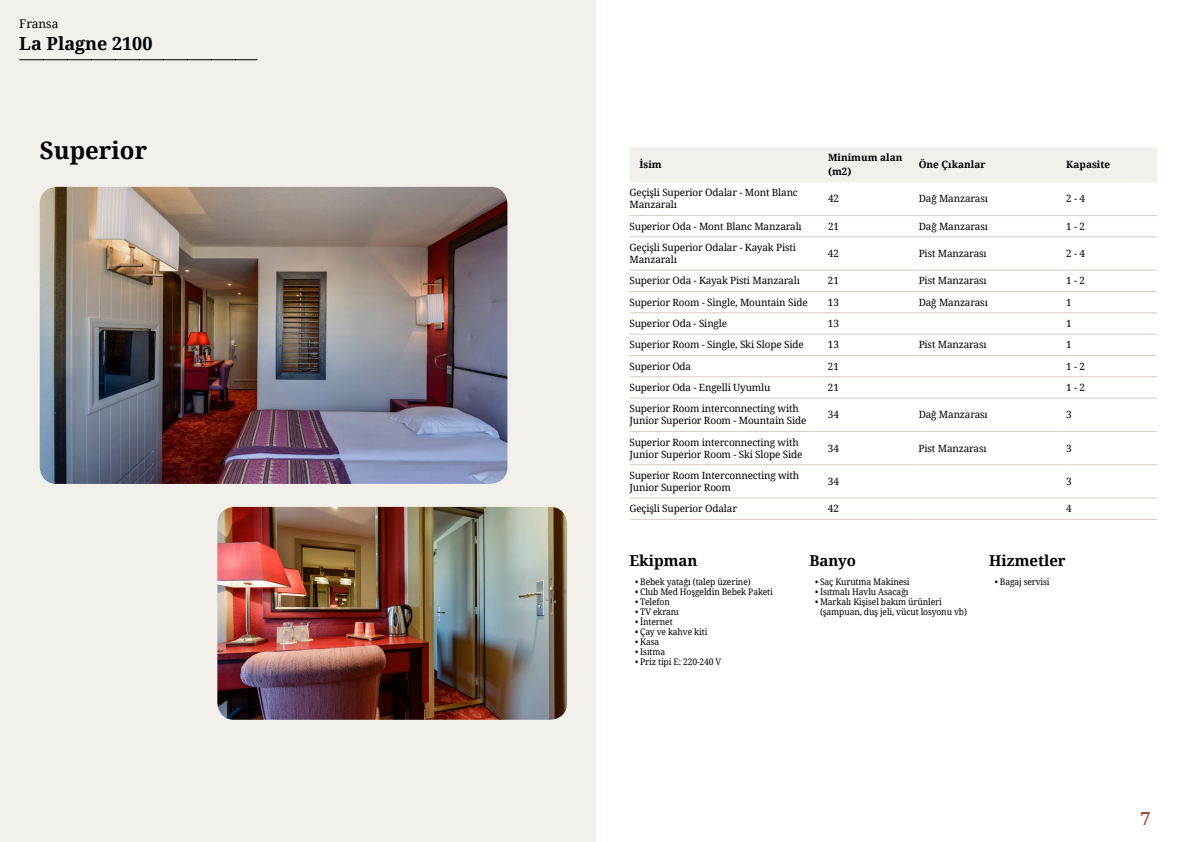
<style>
.page{position:relative;width:1191px;height:842px;background:#fff}
.page>*{position:absolute;margin:0;border:0;box-sizing:border-box;transform-origin:0 0}
.t1{font:700 24px "Noto Serif";color:#000}
.t2{font:700 18px "Noto Serif";color:#000}
.t3{font:700 18px "Noto Serif";color:#9d432c}
.t4{font:700 15px "Noto Serif";color:#000}
.t5{font:12px "Noto Serif";color:#000}
.t6{font:10px/12px "Noto Serif";letter-spacing:-.015em;color:#000}
.t7{font:700 10px/14px "Noto Serif";color:#000}
.t8{font:9px/10px "Noto Serif";letter-spacing:-.015em;color:#000;scale:.95 1}
</style>
<div class="page">
<div style="left:0;top:0;width:595px;height:842px;background:#f3f0ec"></div>
<img style="left:40px;top:187px;width:467px;height:297px">
<img style="left:217px;top:507px;width:350px;height:213px">
<svg style="left:20px;top:59px;width:237px;height:1px"></svg>
<div style="left:630px;top:147px;width:527px;height:35px;background:#f3f0ec"></div>
<hr style="left:629px;top:215px;width:199px;height:1px;background:#d7cdc1">
<hr style="left:828px;top:215px;width:90px;height:1px;background:#d7cdc1">
<hr style="left:918px;top:215px;width:148px;height:1px;background:#d7cdc1">
<hr style="left:1066px;top:215px;width:91px;height:1px;background:#d7cdc1">
<hr style="left:629px;top:236px;width:199px;height:1px;background:#d7cdc1">
<hr style="left:828px;top:236px;width:90px;height:1px;background:#d7cdc1">
<hr style="left:918px;top:236px;width:148px;height:1px;background:#d7cdc1">
<hr style="left:1066px;top:236px;width:91px;height:1px;background:#d7cdc1">
<hr style="left:629px;top:270px;width:199px;height:1px;background:#d7cdc1">
<hr style="left:828px;top:270px;width:90px;height:1px;background:#d7cdc1">
<hr style="left:918px;top:270px;width:148px;height:1px;background:#d7cdc1">
<hr style="left:1066px;top:270px;width:91px;height:1px;background:#d7cdc1">
<hr style="left:629px;top:291px;width:199px;height:1px;background:#d7cdc1">
<hr style="left:828px;top:291px;width:90px;height:1px;background:#d7cdc1">
<hr style="left:918px;top:291px;width:148px;height:1px;background:#d7cdc1">
<hr style="left:1066px;top:291px;width:91px;height:1px;background:#d7cdc1">
<hr style="left:629px;top:312px;width:199px;height:1px;background:#d7cdc1">
<hr style="left:828px;top:312px;width:90px;height:1px;background:#d7cdc1">
<hr style="left:918px;top:312px;width:148px;height:1px;background:#d7cdc1">
<hr style="left:1066px;top:312px;width:91px;height:1px;background:#d7cdc1">
<hr style="left:629px;top:334px;width:199px;height:1px;background:#d7cdc1">
<hr style="left:828px;top:334px;width:90px;height:1px;background:#d7cdc1">
<hr style="left:918px;top:334px;width:148px;height:1px;background:#d7cdc1">
<hr style="left:1066px;top:334px;width:91px;height:1px;background:#d7cdc1">
<hr style="left:629px;top:355px;width:199px;height:1px;background:#d7cdc1">
<hr style="left:828px;top:355px;width:90px;height:1px;background:#d7cdc1">
<hr style="left:918px;top:355px;width:148px;height:1px;background:#d7cdc1">
<hr style="left:1066px;top:355px;width:91px;height:1px;background:#d7cdc1">
<hr style="left:629px;top:376px;width:199px;height:1px;background:#d7cdc1">
<hr style="left:828px;top:376px;width:90px;height:1px;background:#d7cdc1">
<hr style="left:918px;top:376px;width:148px;height:1px;background:#d7cdc1">
<hr style="left:1066px;top:376px;width:91px;height:1px;background:#d7cdc1">
<hr style="left:629px;top:398px;width:199px;height:1px;background:#d7cdc1">
<hr style="left:828px;top:398px;width:90px;height:1px;background:#d7cdc1">
<hr style="left:918px;top:398px;width:148px;height:1px;background:#d7cdc1">
<hr style="left:1066px;top:398px;width:91px;height:1px;background:#d7cdc1">
<hr style="left:629px;top:431px;width:199px;height:1px;background:#d7cdc1">
<hr style="left:828px;top:431px;width:90px;height:1px;background:#d7cdc1">
<hr style="left:918px;top:431px;width:148px;height:1px;background:#d7cdc1">
<hr style="left:1066px;top:431px;width:91px;height:1px;background:#d7cdc1">
<hr style="left:629px;top:464px;width:199px;height:1px;background:#d7cdc1">
<hr style="left:828px;top:464px;width:90px;height:1px;background:#d7cdc1">
<hr style="left:918px;top:464px;width:148px;height:1px;background:#d7cdc1">
<hr style="left:1066px;top:464px;width:91px;height:1px;background:#d7cdc1">
<hr style="left:629px;top:497px;width:199px;height:1px;background:#d7cdc1">
<hr style="left:828px;top:497px;width:90px;height:1px;background:#d7cdc1">
<hr style="left:918px;top:497px;width:148px;height:1px;background:#d7cdc1">
<hr style="left:1066px;top:497px;width:91px;height:1px;background:#d7cdc1">
<hr style="left:629px;top:519px;width:199px;height:1px;background:#d7cdc1">
<hr style="left:828px;top:519px;width:90px;height:1px;background:#d7cdc1">
<hr style="left:918px;top:519px;width:148px;height:1px;background:#d7cdc1">
<hr style="left:1066px;top:519px;width:91px;height:1px;background:#d7cdc1">
<p class="t5" style="left:19px;top:16px;width:41px">Fransa</p>
<h2 class="t2" style="left:19px;top:31px;width:135px">La Plagne 2100</h2>
<h1 class="t1" style="left:40px;top:133px;width:109px">Superior</h1>
<p class="t7" style="left:639px;top:157px;width:24px">İsim</p>
<p class="t7" style="left:828px;top:150px;width:76px">Minimum alan (m2)</p>
<p class="t7" style="left:918px;top:157px;width:68px">Öne Çıkanlar</p>
<p class="t7" style="left:1066px;top:157px;width:45px">Kapasite</p>
<p class="t6" style="left:629px;top:186px;width:170px">Geçişli Superior Odalar - Mont Blanc<br>Manzaralı</p>
<p class="t6" style="left:828px;top:192px;width:13px">42</p>
<p class="t6" style="left:918px;top:192px;width:71px">Dağ Manzarası</p>
<p class="t6" style="left:1066px;top:192px;width:20px">2 - 4</p>
<p class="t6" style="left:629px;top:220px;width:174px">Superior Oda - Mont Blanc Manzaralı</p>
<p class="t6" style="left:828px;top:220px;width:13px">21</p>
<p class="t6" style="left:918px;top:220px;width:71px">Dağ Manzarası</p>
<p class="t6" style="left:1066px;top:220px;width:20px">1 - 2</p>
<p class="t6" style="left:629px;top:241px;width:168px">Geçişli Superior Odalar - Kayak Pisti<br>Manzaralı</p>
<p class="t6" style="left:828px;top:247px;width:13px">42</p>
<p class="t6" style="left:918px;top:247px;width:69px">Pist Manzarası</p>
<p class="t6" style="left:1066px;top:247px;width:20px">2 - 4</p>
<p class="t6" style="left:629px;top:274px;width:172px">Superior Oda - Kayak Pisti Manzaralı</p>
<p class="t6" style="left:828px;top:274px;width:13px">21</p>
<p class="t6" style="left:918px;top:274px;width:69px">Pist Manzarası</p>
<p class="t6" style="left:1066px;top:274px;width:20px">1 - 2</p>
<p class="t6" style="left:629px;top:296px;width:180px">Superior Room - Single, Mountain Side</p>
<p class="t6" style="left:828px;top:296px;width:13px">13</p>
<p class="t6" style="left:918px;top:296px;width:71px">Dağ Manzarası</p>
<p class="t6" style="left:1066px;top:296px;width:7px">1</p>
<p class="t6" style="left:629px;top:317px;width:99px">Superior Oda - Single</p>
<p class="t6" style="left:828px;top:317px;width:13px">13</p>
<p class="t6" style="left:1066px;top:317px;width:7px">1</p>
<p class="t6" style="left:629px;top:338px;width:176px">Superior Room - Single, Ski Slope Side</p>
<p class="t6" style="left:828px;top:338px;width:13px">13</p>
<p class="t6" style="left:918px;top:338px;width:69px">Pist Manzarası</p>
<p class="t6" style="left:1066px;top:338px;width:7px">1</p>
<p class="t6" style="left:629px;top:360px;width:63px">Superior Oda</p>
<p class="t6" style="left:828px;top:360px;width:13px">21</p>
<p class="t6" style="left:1066px;top:360px;width:20px">1 - 2</p>
<p class="t6" style="left:629px;top:381px;width:143px">Superior Oda - Engelli Uyumlu</p>
<p class="t6" style="left:828px;top:381px;width:13px">21</p>
<p class="t6" style="left:1066px;top:381px;width:20px">1 - 2</p>
<p class="t6" style="left:629px;top:402px;width:178px">Superior Room interconnecting with<br>Junior Superior Room - Mountain Side</p>
<p class="t6" style="left:828px;top:408px;width:13px">34</p>
<p class="t6" style="left:918px;top:408px;width:71px">Dağ Manzarası</p>
<p class="t6" style="left:1066px;top:408px;width:7px">3</p>
<p class="t6" style="left:629px;top:436px;width:174px">Superior Room interconnecting with<br>Junior Superior Room - Ski Slope Side</p>
<p class="t6" style="left:828px;top:442px;width:13px">34</p>
<p class="t6" style="left:918px;top:442px;width:69px">Pist Manzarası</p>
<p class="t6" style="left:1066px;top:442px;width:7px">3</p>
<p class="t6" style="left:629px;top:469px;width:171px">Superior Room Interconnecting with<br>Junior Superior Room</p>
<p class="t6" style="left:828px;top:475px;width:13px">34</p>
<p class="t6" style="left:1066px;top:475px;width:7px">3</p>
<p class="t6" style="left:629px;top:502px;width:109px">Geçişli Superior Odalar</p>
<p class="t6" style="left:828px;top:502px;width:13px">42</p>
<p class="t6" style="left:1066px;top:502px;width:7px">4</p>
<h3 class="t4" style="left:629px;top:550px;width:70px">Ekipman</h3>
<p class="t8" style="left:635px;top:576px;width:123px">• Bebek yatağı (talep üzerine)</p>
<p class="t8" style="left:635px;top:586px;width:146px">• Club Med Hoşgeldin Bebek Paketi</p>
<p class="t8" style="left:635px;top:596px;width:38px">• Telefon</p>
<p class="t8" style="left:635px;top:606px;width:48px">• TV ekranı</p>
<p class="t8" style="left:635px;top:616px;width:41px">• İnternet</p>
<p class="t8" style="left:635px;top:626px;width:77px">• Çay ve kahve kiti</p>
<p class="t8" style="left:635px;top:636px;width:27px">• Kasa</p>
<p class="t8" style="left:635px;top:646px;width:33px">• Isıtma</p>
<p class="t8" style="left:635px;top:656px;width:92px">• Priz tipi E: 220-240 V</p>
<h3 class="t4" style="left:989px;top:550px;width:78px">Hizmetler</h3>
<p class="t8" style="left:994px;top:576px;width:59px">• Bagaj servisi</p>
<h3 class="t4" style="left:809px;top:550px;width:48px">Banyo</h3>
<p class="t8" style="left:815px;top:576px;width:101px">• Saç Kurutma Makinesi</p>
<p class="t8" style="left:815px;top:586px;width:100px">• Isıtmalı Havlu Asacağı</p>
<p class="t8" style="left:820px;top:596px;width:156px;text-indent:-5px">• Markalı Kişisel bakım ürünleri (şampuan, duş jeli, vücut losyonu vb)</p>
<h2 class="t3" style="left:1140px;top:806px;width:12px">7</h2>
</div>
